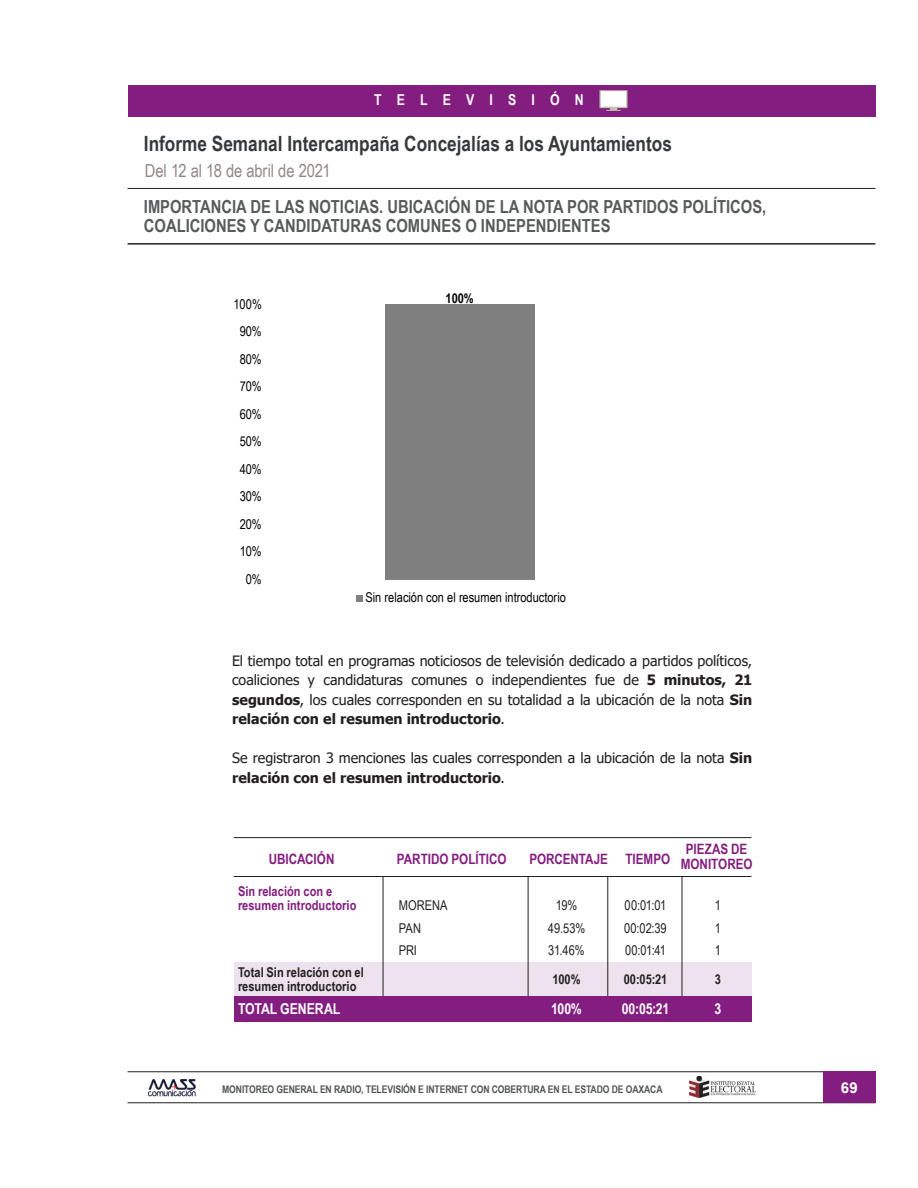
<style>
.page{position:relative;width:918px;height:1188px;background:#fff}
.page>*{position:absolute;margin:0;border:0;box-sizing:border-box;transform-origin:0 0}
.INFORME_SEMANAL{font:700 21px "Arial Narrow";color:#36393c}
.TITULOS_DE_CONTENIDO{font:700 18px "Arial Narrow";color:#575a5b}
.t1{font:18px "Arial Narrow";letter-spacing:-.005em;color:#908785}
.TABLAS2_BLANCO{font:700 15px "Arial Narrow";letter-spacing:-.005em;color:#fff}
.RADIO_TV_INTERNET{font:700 15px "Arial Narrow";letter-spacing:1.01em;color:#fff}
.t2{font:700 15px "Arial";color:#fff}
.CUERPO_DE_TEXTO{font:14.25px/19.5px "Tahoma";color:#221e1f;text-align:justify}
.TITULITO_TABLA_CUADR{font:700 14.25px "Arial Narrow";color:#841d80}
.t3{font:13.5px "Arial Narrow";letter-spacing:-.005em;color:#000}
.TABLAS_1{font:13.5px "Arial Narrow";color:#231f20}
.TABLAS_1-2{font:700 13.5px/14.4px "Arial Narrow";color:#231f20}
.TABLAS_1-3{font:700 13.5px "Arial Narrow";color:#841d80}
.t4{font:700 13.5px "Arial Narrow";color:#000}
.t5{font:700 10.5px "Arial Narrow";letter-spacing:-.01em;color:#515456}
.s1{font-weight:700}
</style>
<div class="page">
<hr style="left:128px;top:1072px;width:747px;height:1px;background:#231f20">
<hr style="left:128px;top:1103px;width:747px;height:1px;background:#231f20">
<div style="left:823px;top:1072px;width:52px;height:31px;background:#841d80"></div>
<img style="left:147px;top:1079px;width:49px;height:18px">
<img style="left:688px;top:1077px;width:67px;height:22px">
<hr style="left:128px;top:243px;width:747px;height:2px;background:#231f20">
<hr style="left:128px;top:188px;width:747px;height:1px;background:#231f20">
<div style="left:128px;top:85px;width:747px;height:31px;background:#841d80"></div>
<img style="left:599px;top:90px;width:29px;height:21px">
<div style="left:234px;top:996px;width:517px;height:26px;background:#841d80"></div>
<div style="left:234px;top:963px;width:517px;height:33px;background:#ede2ed"></div>
<hr style="left:607px;top:876px;width:1px;height:120px;background:#231f20">
<hr style="left:383px;top:876px;width:1px;height:120px;background:#231f20">
<hr style="left:682px;top:876px;width:1px;height:120px;background:#231f20">
<hr style="left:234px;top:837px;width:517px;height:1px;background:#231f20">
<hr style="left:234px;top:876px;width:517px;height:1px;background:#231f20">
<hr style="left:528px;top:876px;width:1px;height:120px;background:#231f20">
<div style="left:385px;top:304px;width:149px;height:276px;background:#7f7f7f"></div>
<svg style="left:356px;top:595px;width:6px;height:6px"></svg>
<p class="RADIO_TV_INTERNET" style="left:374px;top:88px;width:211px">TELEVISIÓN</p>
<p class="INFORME_SEMANAL" style="left:144px;top:128px;width:529px">Informe Semanal Intercampaña Concejalías a los Ayuntamientos</p>
<p class="t1" style="left:145px;top:158px;width:187px">Del 12 al 18 de abril de 2021</p>
<p class="TITULOS_DE_CONTENIDO" style="left:144px;top:193px;width:624px">IMPORTANCIA DE LAS NOTICIAS. UBICACIÓN DE LA NOTA POR PARTIDOS POLÍTICOS,</p>
<p class="TITULOS_DE_CONTENIDO" style="left:144px;top:212px;width:468px">COALICIONES Y CANDIDATURAS COMUNES O INDEPENDIENTES</p>
<p class="t3" style="left:234px;top:294px;width:30px">100%</p>
<p class="t3" style="left:240px;top:321px;width:24px">90%</p>
<p class="t3" style="left:240px;top:349px;width:24px">80%</p>
<p class="t3" style="left:240px;top:376px;width:24px">70%</p>
<p class="t3" style="left:240px;top:404px;width:24px">60%</p>
<p class="t3" style="left:240px;top:431px;width:24px">50%</p>
<p class="t3" style="left:240px;top:459px;width:24px">40%</p>
<p class="t3" style="left:240px;top:487px;width:24px">30%</p>
<p class="t3" style="left:240px;top:514px;width:24px">20%</p>
<p class="t3" style="left:240px;top:542px;width:24px">10%</p>
<p class="t3" style="left:246px;top:569px;width:17px">0%</p>
<p class="t4" style="left:446px;top:288px;width:30px">100%</p>
<p class="t3" style="left:365px;top:588px;width:202px">Sin relación con el resumen introductorio</p>
<p class="CUERPO_DE_TEXTO" style="left:232px;top:652px;width:522px">El tiempo total en programas noticiosos de televisión dedicado a partidos políticos, coaliciones y candidaturas comunes o independientes fue de <span class="s1">5 minutos, 21 segundos</span>, los cuales corresponden en su totalidad a la ubicación de la nota <span class="s1">Sin relación con el resumen introductorio</span>.</p>
<p class="CUERPO_DE_TEXTO" style="left:232px;top:749px;width:522px">Se registraron 3 menciones las cuales corresponden a la ubicación de la nota <span class="s1">Sin relación con el resumen introductorio</span>.</p>
<p class="TITULITO_TABLA_CUADR" style="left:686px;top:839px;width:63px">PIEZAS DE</p>
<p class="TITULITO_TABLA_CUADR" style="left:681px;top:854px;width:73px">MONITOREO</p>
<p class="TITULITO_TABLA_CUADR" style="left:269px;top:848px;width:67px">UBICACIÓN</p>
<p class="TITULITO_TABLA_CUADR" style="left:397px;top:848px;width:111px">PARTIDO POLÍTICO</p>
<p class="TITULITO_TABLA_CUADR" style="left:529px;top:848px;width:80px">PORCENTAJE</p>
<p class="TITULITO_TABLA_CUADR" style="left:625px;top:848px;width:46px">TIEMPO</p>
<p class="TABLAS_1-3" style="left:238px;top:881px;width:96px">Sin relación con e</p>
<p class="TABLAS_1-3" style="left:238px;top:895px;width:120px">resumen introductorio</p>
<p class="TABLAS_1" style="left:399px;top:896px;width:50px">MORENA</p>
<p class="TABLAS_1" style="left:556px;top:896px;width:23px">19%</p>
<p class="TABLAS_1" style="left:625px;top:896px;width:43px">00:01:01</p>
<p class="TABLAS_1" style="left:715px;top:896px;width:8px">1</p>
<p class="TABLAS_1" style="left:399px;top:918px;width:24px">PAN</p>
<p class="TABLAS_1" style="left:548px;top:918px;width:39px">49.53%</p>
<p class="TABLAS_1" style="left:624px;top:918px;width:44px">00:02:39</p>
<p class="TABLAS_1" style="left:715px;top:918px;width:8px">1</p>
<p class="TABLAS_1" style="left:399px;top:940px;width:20px">PRI</p>
<p class="TABLAS_1" style="left:548px;top:940px;width:38px">31.46%</p>
<p class="TABLAS_1" style="left:625px;top:940px;width:42px">00:01:41</p>
<p class="TABLAS_1" style="left:715px;top:940px;width:8px">1</p>
<p class="TABLAS_1-2" style="left:238px;top:964px;width:127px">Total Sin relación con el resumen introductorio</p>
<p class="TABLAS_1-2" style="left:553px;top:972px;width:30px">100%</p>
<p class="TABLAS_1-2" style="left:624px;top:972px;width:45px">00:05:21</p>
<p class="TABLAS_1-2" style="left:715px;top:972px;width:8px">3</p>
<p class="TABLAS2_BLANCO" style="left:238px;top:998px;width:104px">TOTAL GENERAL</p>
<p class="TABLAS2_BLANCO" style="left:551px;top:998px;width:32px">100%</p>
<p class="TABLAS2_BLANCO" style="left:622px;top:998px;width:49px">00:05:21</p>
<p class="TABLAS2_BLANCO" style="left:715px;top:998px;width:8px">3</p>
<p class="t5" style="left:222px;top:1081px;width:442px">MONITOREO GENERAL EN RADIO, TELEVISIÓN E INTERNET CON COBERTURA EN EL ESTADO DE OAXACA</p>
<p class="t2" style="left:841px;top:1077px;width:18px">69</p>
</div>
